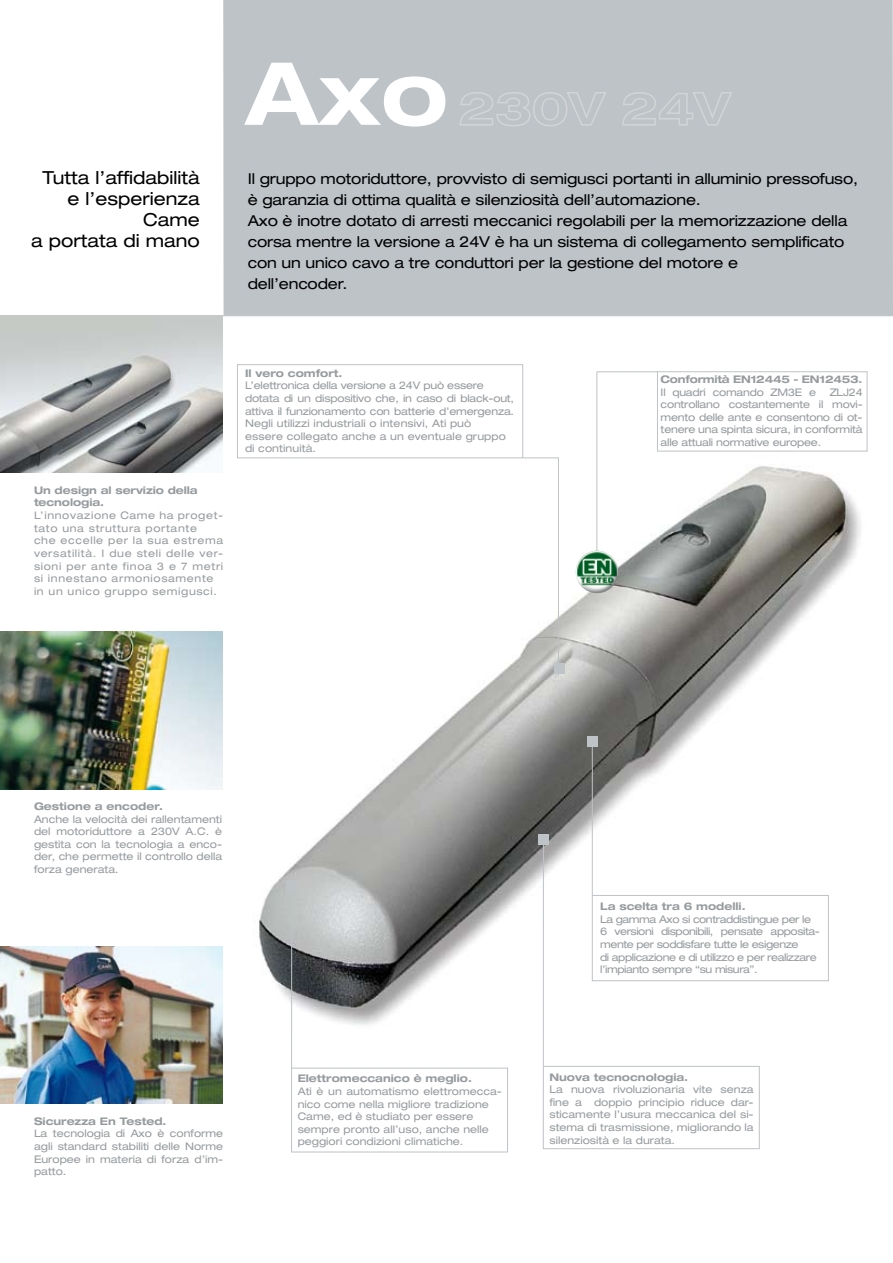
<style>
.page{position:relative;width:893px;height:1263px;background:#fff}
.page>*{position:absolute;margin:0;border:0;box-sizing:border-box;transform-origin:0 0}
.t1{font:700 expanded 87px "Helvetica Neue";color:#fff}
.t2{font:expanded 18px/21px "Helvetica Neue";color:#000;text-align:right}
.t3{font:expanded 15px/21px "Helvetica Neue";letter-spacing:-.01em;color:#000}
.t4{font:expanded 10.5px/12.6px "Helvetica Neue";color:#969b9e;text-align:justify}
.t5{font:expanded 10.5px/12.6px "Helvetica Neue";letter-spacing:-.02em;color:#969b9e}
.t6{font:expanded 10.5px/12.6px "Helvetica Neue";letter-spacing:.06em;color:#969b9e}
.t7{font:expanded 10.5px/12.6px "Helvetica Neue";letter-spacing:-.04em;color:#969b9e}
.t8{font:700 expanded 10.5px/12.6px "Helvetica Neue";color:#969b9e}
.t9{font:700 expanded 10.5px "Helvetica Neue";letter-spacing:-.02em;color:#969b9e}
</style>
<div class="page">
<img style="left:0;top:946px;width:222px;height:158px">
<img style="left:258px;top:371px;width:610px;height:631px">
<div style="left:287px;top:880px;width:10px;height:11px;background:#bdc3c7"></div>
<svg style="left:291px;top:885px;width:217px;height:268px"></svg>
<div style="left:223px;top:0;width:670px;height:316px;background:#bdc3c7"></div>
<div style="left:587px;top:736px;width:11px;height:11px;background:#bdc3c7"></div>
<svg style="left:592px;top:742px;width:237px;height:239px"></svg>
<div style="left:554px;top:663px;width:10px;height:10px;background:#bdc3c7"></div>
<img style="left:0;top:632px;width:223px;height:157px">
<svg style="left:460px;top:92px;width:146px;height:34px"></svg>
<svg style="left:622px;top:92px;width:110px;height:34px"></svg>
<svg style="left:237px;top:364px;width:322px;height:313px"></svg>
<hr style="left:0;top:315px;width:893px;height:1px;background:#bdc3c7">
<div style="left:657px;top:371px;width:210px;height:80px;border:1px solid #bdc3c7"></div>
<hr style="left:597px;top:371px;width:61px;height:1px;background:#bdc3c7">
<hr style="left:596px;top:372px;width:1px;height:178px;background:#bdc3c7">
<img style="left:576px;top:551px;width:19px;height:38px">
<img style="left:0;top:316px;width:223px;height:157px">
<div style="left:538px;top:834px;width:11px;height:11px;background:#bdc3c7"></div>
<svg style="left:542px;top:838px;width:218px;height:311px"></svg>
<h2 class="t2" style="left:31px;top:167px;width:170px">Tutta l’affidabilità e l’esperienza<br>Came<br>a portata di mano</h2>
<h1 class="t1" style="left:245px;top:39px;width:205px">Axo</h1>
<p class="t3" style="left:248px;top:168px;width:612px">Il gruppo motoriduttore, provvisto di semigusci portanti in alluminio pressofuso, è garanzia di ottima qualità e silenziosità dell’automazione.<br>Axo è inotre dotato di arresti meccanici regolabili per la memorizzazione della corsa mentre la versione a 24V è ha un sistema di collegamento semplificato con un unico cavo a tre conduttori per la gestione del motore e<br>dell’encoder.</p>
<p class="t8" style="left:34px;top:483px;width:165px">Un design al servizio della tecnologia.</p>
<p class="t6" style="left:34px;top:509px;width:191px">L’innovazione Came ha proget&shy;tato una struttura portante<br>che eccelle per la sua estrema versatilità. I due steli delle ver&shy;sioni per ante finoa 3 e 7 metri si innestano armoniosamente in un unico gruppo semigusci.</p>
<p class="t8" style="left:245px;top:366px;width:99px">Il vero comfort.</p>
<p class="t5" style="left:245px;top:379px;width:271px">L’elettronica della versione a 24V può essere dotata di un dispositivo che, in caso di black-out, attiva il funzionamento con batterie d’emergenza.<br>Negli utilizzi industriali o intensivi, Ati può<br>essere collegato anche a un eventuale gruppo di continuità.</p>
<p class="t9" style="left:661px;top:373px;width:203px">Conformità EN12445 - EN12453.</p>
<p class="t5" style="left:661px;top:385px;width:157px">Il quadri comando ZM3E e</p>
<p class="t4" style="left:661px;top:385px;width:204px;text-indent:169px">ZLJ24 controllano costantemente il movi&shy;mento delle ante e consentono di ot&shy;tenere una spinta sicura, in conformità alle attuali normative europee.</p>
<p class="t8" style="left:34px;top:800px;width:130px">Gestione a encoder.</p>
<p class="t4" style="left:34px;top:812px;width:190px">Anche la velocità dei rallentamenti del motoriduttore a 230V A.C. è gestita con la tecnologia a enco&shy;der, che permette il controllo della forza generata.</p>
<p class="t8" style="left:34px;top:1114px;width:134px">Sicurezza En Tested.</p>
<p class="t4" style="left:34px;top:1127px;width:191px">La tecnologia di Axo è conforme agli standard stabiliti delle Norme Europee in materia di forza d’im&shy;patto.</p>
<p class="t8" style="left:298px;top:1072px;width:176px">Elettromeccanico è meglio.</p>
<p class="t4" style="left:298px;top:1085px;width:206px;text-align:left">Ati è un automatismo elettromecca&shy;nico come nella migliore tradizione Came, ed è studiato per essere sempre pronto all’uso, anche nelle peggiori condizioni climatiche.</p>
<p class="t8" style="left:600px;top:900px;width:147px">La scelta tra 6 modelli.</p>
<p class="t7" style="left:600px;top:913px;width:221px">La gamma Axo si contraddistingue per le 6 versioni disponibili, pensate apposita&shy;mente per soddisfare tutte le esigenze<br>di applicazione e di utilizzo e per realizzare l’impianto sempre “su misura”.</p>
<p class="t8" style="left:549px;top:1070px;width:140px">Nuova tecnocnologia.</p>
<p class="t4" style="left:549px;top:1083px;width:206px">La nuova rivoluzionaria vite senza fine a doppio principio riduce dar&shy;sticamente l’usura meccanica del si&shy;stema di trasmissione, migliorando la silenziosità e la durata.</p>
</div>
